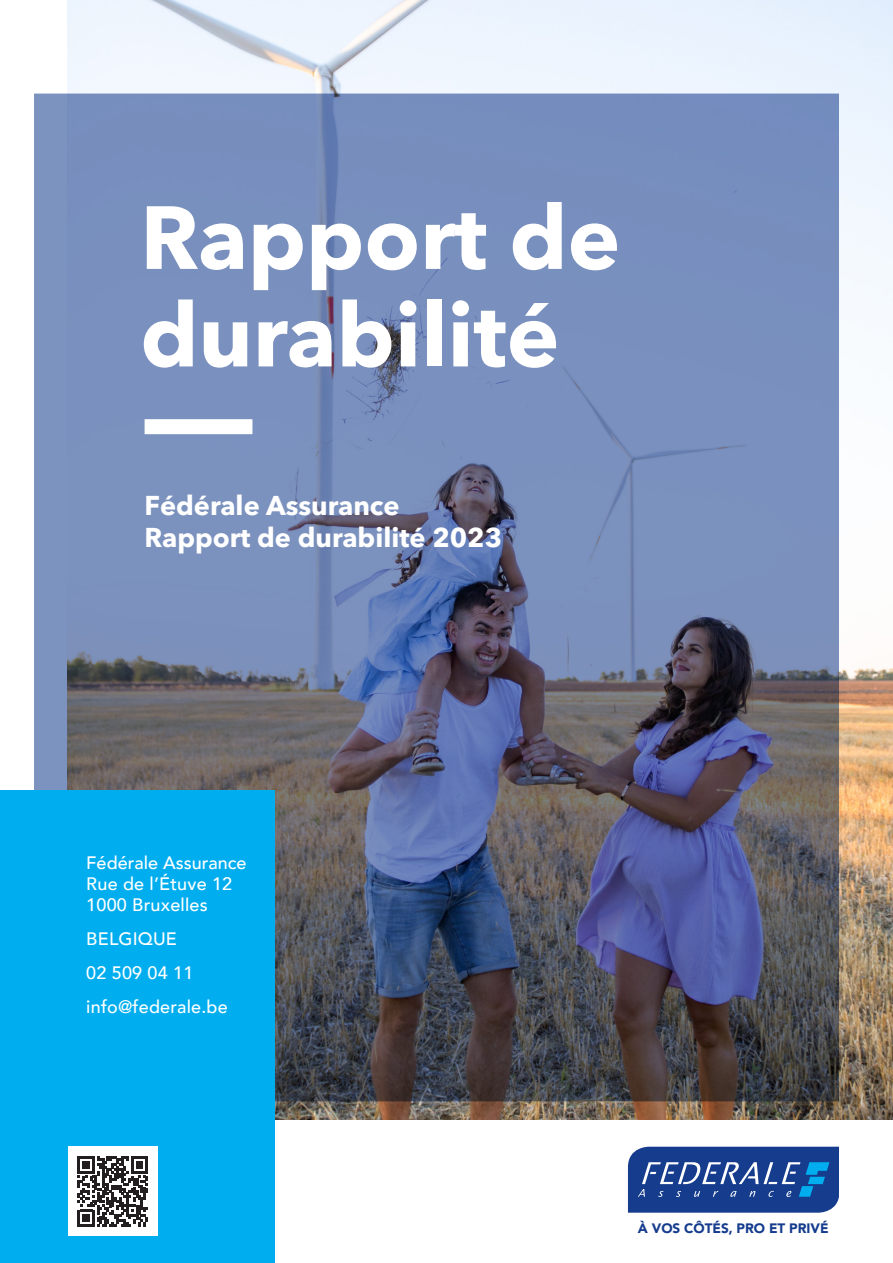
<style>
.page{position:relative;width:893px;height:1263px;background:#fff}
.page>*{position:absolute;margin:0;border:0;box-sizing:border-box;transform-origin:0 0}
._59_Header_Roboto{font:700 88.5px/97.5px "Avenir Next Cyr";color:#fff}
._12_Roboto{font:700 27px "Avenir Next Cyr";color:#fff}
._8_Source_Sans_Pro{font:500 18px/21px "Avenir";letter-spacing:.01em;color:#fff}
.t1{font:900 13.5px "Avenir";letter-spacing:-.005em;color:#153c8d}
</style>
<div class="page">
<div style="left:34px;top:94px;width:805px;height:1007px;background:#7c92bf"></div>
<img style="left:68px;top:0;width:825px;height:1120px">
<div style="left:145px;top:419px;width:107px;height:15px;background:#fff"></div>
<div style="left:0;top:791px;width:274px;height:472px;background:#00aeef"></div>
<div style="left:68px;top:1147px;width:90px;height:89px;background:#fff"></div>
<svg style="left:78px;top:1156px;width:70px;height:70px"></svg>
<svg style="left:628px;top:1147px;width:211px;height:66px;background:#2a529a"></svg>
<p class="_59_Header_Roboto" style="left:140px;top:189px;width:481px">Rapport de durabilité</p>
<p class="_12_Roboto" style="left:145px;top:489px;width:257px">Fédérale Assurance</p>
<p class="_12_Roboto" style="left:145px;top:521px;width:359px">Rapport de durabilité 2023</p>
<p class="_8_Source_Sans_Pro" style="left:86px;top:851px;width:162px">Fédérale Assurance<br>Rue de l’Étuve 12<br>1000 Bruxelles</p>
<p class="_8_Source_Sans_Pro" style="left:86px;top:927px;width:92px">BELGIQUE</p>
<p class="_8_Source_Sans_Pro" style="left:86px;top:961px;width:109px">02 509 04 11</p>
<p class="_8_Source_Sans_Pro" style="left:86px;top:995px;width:143px">info@federale.be</p>
<p class="t1" style="left:638px;top:1217px;width:192px">À VOS CÔTÉS, PRO ET PRIVÉ</p>
</div>
